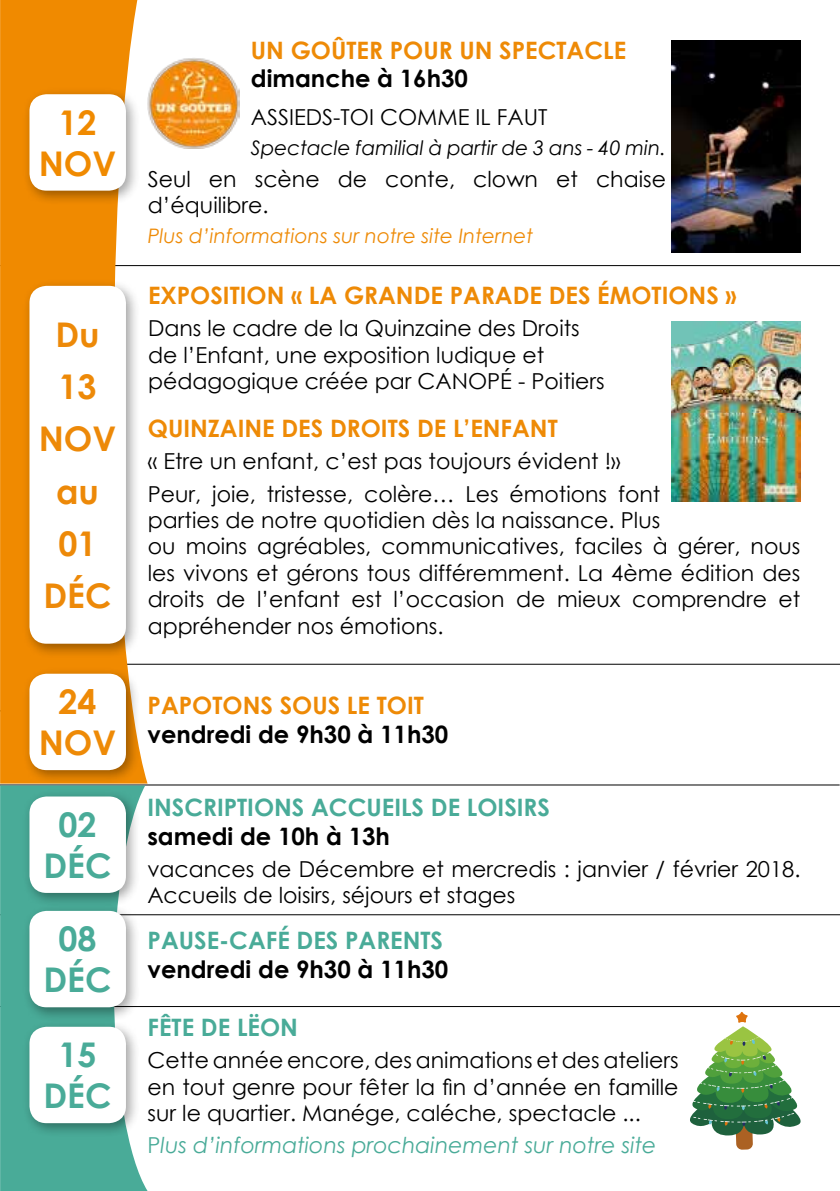
<style>
.page{position:relative;width:840px;height:1191px;background:#fff}
.page>*{position:absolute;margin:0;border:0;box-sizing:border-box;transform-origin:0 0}
.t1{font:700 34px/40.8px "Century Gothic";color:#49ab98;text-align:center}
.t2{font:700 34px/52.2px "Century Gothic";color:#ed8908;text-align:center}
.t3{font:700 34px/40.8px "Century Gothic";color:#f08a00;text-align:center}
.t4{font:700 34px/40.8px "Century Gothic";color:#ee8a06;text-align:center}
.t5{font:700 24px "Century Gothic";color:#ee8a06}
.t6{font:700 24px "Century Gothic";color:#000}
.t7{font:700 24px "Century Gothic";color:#49ab98}
.t8{font:22px/26.4px "Century Gothic";color:#000}
.t9{font:italic 22px "Century Gothic";color:#49ab98}
.t10{font:italic 20px "Century Gothic";color:#ee8b08}
.t11{font:italic 20px "Century Gothic";color:#000}
.s1{font-style:normal}
</style>
<div class="page">
<hr style="left:0;top:265px;width:839px;height:1px;background:#000">
<hr style="left:1px;top:663px;width:838px;height:1px;background:#000">
<hr style="left:0;top:784px;width:839px;height:1px;background:#000">
<svg style="left:0;top:0;width:147px;height:783px;fill:#f08a00"></svg>
<div style="left:22px;top:87px;width:119px;height:118px;background:#000;opacity:.37"></div>
<div style="left:29px;top:94px;width:97px;height:97px;background:#fff;border-radius:17px"></div>
<img style="left:671px;top:41px;width:129px;height:212px">
<img style="left:148px;top:58px;width:91px;height:91px">
<div style="left:22px;top:279px;width:119px;height:379px;background:#000;opacity:.37"></div>
<div style="left:29px;top:286px;width:97px;height:357px;background:#fff;border-radius:17px"></div>
<img style="left:671px;top:321px;width:129px;height:181px">
<div style="left:22px;top:666px;width:119px;height:119px;background:#000;opacity:.37"></div>
<div style="left:29px;top:673px;width:97px;height:97px;background:#fff;border-radius:17px"></div>
<hr style="left:0;top:914px;width:839px;height:1px;background:#000">
<hr style="left:0;top:1006px;width:839px;height:1px;background:#000">
<svg style="left:0;top:785px;width:147px;height:406px;background:#5eb4a4"></svg>
<div style="left:22px;top:789px;width:119px;height:118px;background:#000;opacity:.37"></div>
<div style="left:29px;top:796px;width:97px;height:97px;background:#fff;border-radius:17px"></div>
<div style="left:22px;top:904px;width:119px;height:118px;background:#000;opacity:.37"></div>
<div style="left:29px;top:911px;width:97px;height:96px;background:#fff;border-radius:17px"></div>
<div style="left:22px;top:1019px;width:119px;height:118px;background:#000;opacity:.37"></div>
<div style="left:29px;top:1026px;width:97px;height:97px;background:#fff;border-radius:17px"></div>
<svg style="left:690px;top:1011px;width:111px;height:138px"></svg>
<h1 class="t3" style="left:39px;top:100px;width:79px">12<br>NOV</h1>
<h1 class="t2" style="left:39px;top:307px;width:79px">Du<br>13<br>NOV au<br>01<br>DÉC</h1>
<h1 class="t4" style="left:39px;top:680px;width:79px">24<br>NOV</h1>
<h1 class="t1" style="left:43px;top:802px;width:69px">02<br>DÉC</h1>
<h1 class="t1" style="left:43px;top:917px;width:69px">08<br>DÉC</h1>
<h1 class="t1" style="left:43px;top:1033px;width:69px">15<br>DÉC</h1>
<p class="t5" style="left:251px;top:32px;width:376px">UN GOÛTER POUR UN SPECTACLE</p>
<p class="t6" style="left:251px;top:60px;width:218px">dimanche à 16h30</p>
<p class="t8" style="left:251px;top:104px;width:298px">ASSIEDS-TOI COMME IL FAUT</p>
<p class="t11" style="left:251px;top:134px;width:416px">Spectacle familial à partir de 3 ans - 40 min.</p>
<p class="t8" style="left:148px;top:165px;width:519px">Seul en scène de conte, clown et chaise d’équilibre.</p>
<p class="t10" style="left:148px;top:222px;width:387px">Plus d’informations sur notre site Internet</p>
<p class="t5" style="left:148px;top:277px;width:590px">EXPOSITION « LA GRANDE PARADE DES ÉMOTIONS »</p>
<p class="t8" style="left:148px;top:315px;width:458px">Dans le cadre de la Quinzaine des Droits de l’Enfant, une exposition ludique et pédagogique créée par CANOPÉ - Poitiers</p>
<p class="t5" style="left:148px;top:410px;width:411px">QUINZAINE DES DROITS DE L’ENFANT</p>
<p class="t8" style="left:148px;top:445px;width:513px;line-height:32px">« Etre un enfant, c’est pas toujours évident !»<br>Peur, joie, tristesse, colère… Les émotions font</p>
<p class="t8" style="left:148px;top:506px;width:653px">parties de notre quotidien dès la naissance. Plus<br>ou moins agréables, communicatives, faciles à gérer, nous les vivons et gérons tous différemment. La 4ème édition des droits de l’enfant est l’occasion de mieux comprendre et appréhender nos émotions.</p>
<p class="t5" style="left:147px;top:687px;width:278px">PAPOTONS SOUS LE TOIT</p>
<p class="t6" style="left:147px;top:715px;width:302px">vendredi de 9h30 à 11h30</p>
<p class="t7" style="left:147px;top:789px;width:404px">INSCRIPTIONS ACCUEILS DE LOISIRS</p>
<p class="t6" style="left:147px;top:817px;width:244px">samedi de 10h à 13h</p>
<p class="t8" style="left:147px;top:855px;width:654px">vacances de Décembre et mercredis : janvier / février 2018.<br>Accueils de loisirs, séjours et stages</p>
<p class="t7" style="left:147px;top:922px;width:297px">PAUSE-CAFÉ DES PARENTS</p>
<p class="t6" style="left:147px;top:951px;width:302px">vendredi de 9h30 à 11h30</p>
<p class="t7" style="left:147px;top:1009px;width:152px">FÊTE DE LËON</p>
<p class="t8" style="left:147px;top:1046px;width:532px;text-align:justify">Cette année encore, des animations et des ateliers en tout genre pour fêter la fin d’année en famille sur le quartier. Manége, caléche, spectacle ...</p>
<p class="t9" style="left:147px;top:1130px;width:510px"><span class="s1">P</span>lus d’informations prochainement sur notre site</p>
</div>
